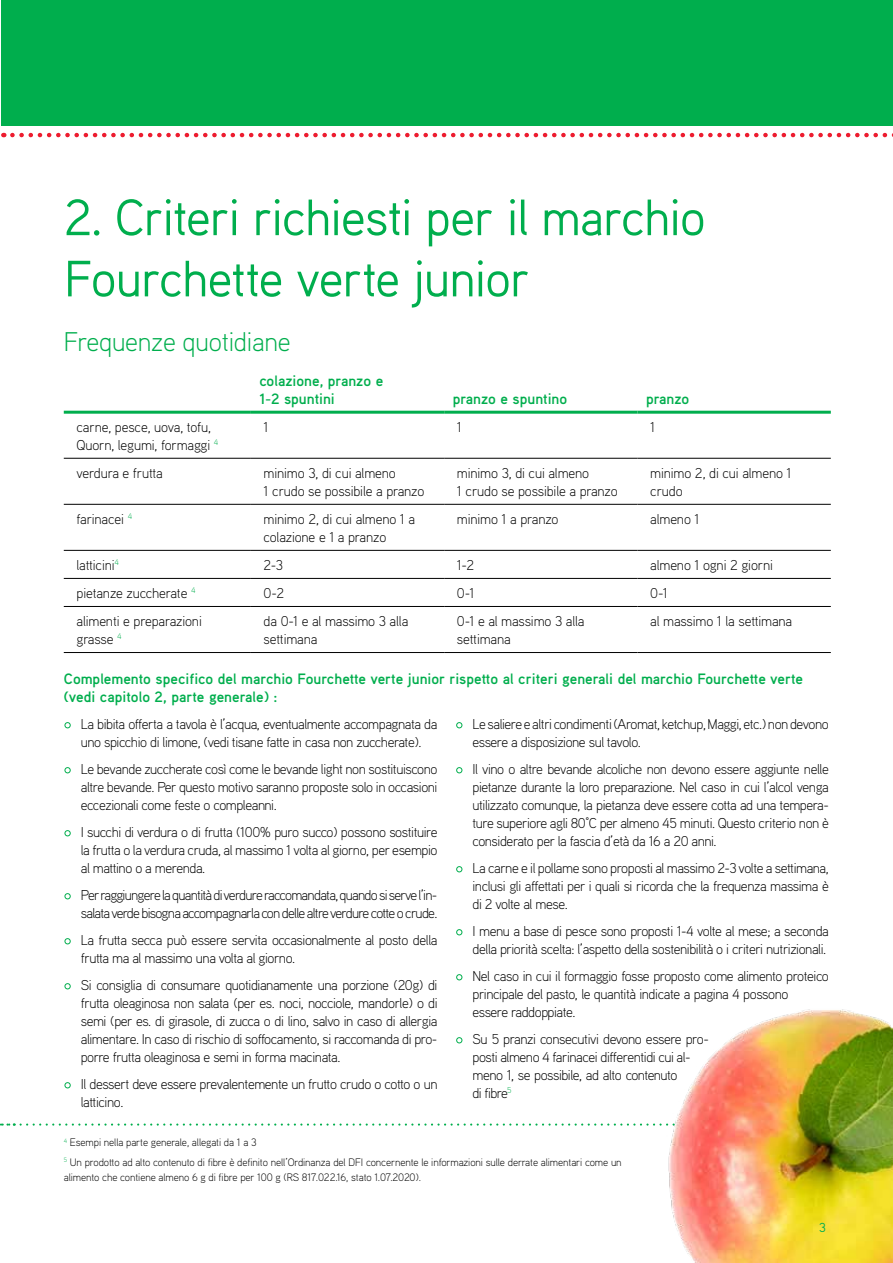
<style>
.page{position:relative;width:893px;height:1263px;background:#fff}
.page>*{position:absolute;margin:0;border:0;box-sizing:border-box;transform-origin:0 0}
.t1{font:51px/61.2px "Aaux Pro OT";letter-spacing:-.04em;color:#00ae4d}
.t2{font:300 27px "Aaux Pro OT";letter-spacing:-.01em;color:#00ae4d}
.t3{font:700 15px/18px "Aaux Pro OT";color:#00ae4d}
.t4{font:300 14.25px/18px "Aaux Pro OT";letter-spacing:-.03em;color:#000;text-align:justify}
.t5{font:300 14.25px/18px "Aaux Pro OT";letter-spacing:-.01em;color:#000}
.t6{font:300 14.25px/18px "Aaux Pro OT";letter-spacing:-.05em;color:#000;text-align:right}
.t7{font:13.05px "Aaux Pro OT";color:#00ae4d}
.t8{font:300 10.8px/19.2px "Aaux Pro OT";letter-spacing:-.01em;color:#000}
.s1{font-size:18px;color:#00ae4d}
</style>
<div class="page">
<svg style="left:0;top:1123px;width:662px;height:2px"></svg>
<img style="left:666px;top:1009px;width:227px;height:254px">
<svg style="left:12px;top:133px;width:881px;height:4px"></svg>
<div style="left:1px;top:0;width:892px;height:126px;background:#00ae4d"></div>
<hr style="left:64px;top:411px;width:187px;height:3px;background:#00ae4d">
<hr style="left:251px;top:411px;width:193px;height:3px;background:#00ae4d">
<hr style="left:444px;top:411px;width:193px;height:3px;background:#00ae4d">
<hr style="left:637px;top:411px;width:194px;height:3px;background:#00ae4d">
<hr style="left:64px;top:458px;width:187px;height:1px;background:#000">
<hr style="left:251px;top:458px;width:193px;height:1px;background:#000">
<hr style="left:444px;top:458px;width:193px;height:1px;background:#000">
<hr style="left:637px;top:458px;width:194px;height:1px;background:#000">
<hr style="left:64px;top:504px;width:187px;height:1px;background:#000">
<hr style="left:251px;top:504px;width:193px;height:1px;background:#000">
<hr style="left:444px;top:504px;width:193px;height:1px;background:#000">
<hr style="left:637px;top:504px;width:194px;height:1px;background:#000">
<hr style="left:64px;top:550px;width:187px;height:1px;background:#000">
<hr style="left:251px;top:550px;width:193px;height:1px;background:#000">
<hr style="left:444px;top:550px;width:193px;height:1px;background:#000">
<hr style="left:637px;top:550px;width:194px;height:1px;background:#000">
<hr style="left:64px;top:578px;width:187px;height:1px;background:#000">
<hr style="left:251px;top:578px;width:193px;height:1px;background:#000">
<hr style="left:444px;top:578px;width:193px;height:1px;background:#000">
<hr style="left:637px;top:578px;width:194px;height:1px;background:#000">
<hr style="left:64px;top:606px;width:187px;height:1px;background:#000">
<hr style="left:251px;top:606px;width:193px;height:1px;background:#000">
<hr style="left:444px;top:606px;width:193px;height:1px;background:#000">
<hr style="left:637px;top:606px;width:194px;height:1px;background:#000">
<hr style="left:64px;top:652px;width:187px;height:1px;background:#000">
<hr style="left:251px;top:652px;width:193px;height:1px;background:#000">
<hr style="left:444px;top:652px;width:193px;height:1px;background:#000">
<hr style="left:637px;top:652px;width:194px;height:1px;background:#000">
<h1 class="t1" style="left:64px;top:185px;width:644px">2. Criteri richiesti per il marchio<br>Fourchette verte junior</h1>
<h2 class="t2" style="left:64px;top:325px;width:228px">Frequenze quotidiane</h2>
<p class="t3" style="left:259px;top:371px;width:125px">colazione, pranzo e<br>1-2 spuntini</p>
<p class="t3" style="left:453px;top:389px;width:116px">pranzo e spuntino</p>
<p class="t3" style="left:646px;top:389px;width:45px">pranzo</p>
<p class="t5" style="left:77px;top:417px;width:143px">carne, pesce, uova, tofu,<br>Quorn, legumi, formaggi <sup>4</sup></p>
<p class="t4" style="left:264px;top:417px;width:7px">1</p>
<p class="t4" style="left:457px;top:417px;width:7px">1</p>
<p class="t4" style="left:650px;top:417px;width:7px">1</p>
<p class="t5" style="left:77px;top:463px;width:88px">verdura e frutta</p>
<p class="t5" style="left:264px;top:463px;width:162px">minimo 3, di cui almeno<br>1 crudo se possibile a pranzo</p>
<p class="t5" style="left:457px;top:463px;width:162px">minimo 3, di cui almeno<br>1 crudo se possibile a pranzo</p>
<p class="t5" style="left:650px;top:463px;width:143px">minimo 2, di cui almeno 1 crudo</p>
<p class="t5" style="left:77px;top:509px;width:57px">farinacei <sup>4</sup></p>
<p class="t5" style="left:264px;top:509px;width:153px">minimo 2, di cui almeno 1 a colazione e 1 a pranzo</p>
<p class="t5" style="left:457px;top:509px;width:103px">minimo 1 a pranzo</p>
<p class="t4" style="left:650px;top:509px;width:51px">almeno 1</p>
<p class="t5" style="left:77px;top:555px;width:44px">latticini<sup>4</sup></p>
<p class="t4" style="left:264px;top:555px;width:21px">2-3</p>
<p class="t4" style="left:457px;top:555px;width:19px">1-2</p>
<p class="t5" style="left:650px;top:555px;width:124px">almeno 1 ogni 2 giorni</p>
<p class="t5" style="left:77px;top:584px;width:121px">pietanze zuccherate <sup>4</sup></p>
<p class="t4" style="left:264px;top:583px;width:22px">0-2</p>
<p class="t4" style="left:457px;top:583px;width:19px">0-1</p>
<p class="t4" style="left:650px;top:583px;width:19px">0-1</p>
<p class="t5" style="left:77px;top:612px;width:127px">alimenti e preparazioni grasse <sup>4</sup></p>
<p class="t5" style="left:264px;top:612px;width:146px">da 0-1 e al massimo 3 alla settimana</p>
<p class="t5" style="left:457px;top:612px;width:129px">0-1 e al massimo 3 alla settimana</p>
<p class="t5" style="left:650px;top:612px;width:143px">al massimo 1 la settimana</p>
<p class="t3" style="left:64px;top:669px;width:741px">Complemento specifico del marchio Fourchette verte junior rispetto al criteri generali del marchio Fourchette verte (vedi capitolo 2, parte generale) :</p>
<p class="t4" style="left:64px;top:715px;width:375px;text-align:center"><span class="s1">•</span> La bibita offerta a tavola è l’acqua, eventualmente accompagnata da uno spicchio di limone, (vedi tisane fatte in casa non zuccherate).</p>
<p class="t4" style="left:81px;top:760px;width:358px;text-indent:-17px"><span class="s1">•</span> Le bevande zuccherate così come le bevande light non sostituiscono altre bevande. Per questo motivo saranno proposte solo in occasioni eccezionali come feste o compleanni.</p>
<p class="t4" style="left:81px;top:823px;width:358px;text-indent:-17px"><span class="s1">•</span> I succhi di verdura o di frutta (100% puro succo) possono sostituire la frutta o la verdura cruda, al massimo 1 volta al giorno, per esempio al mattino o a merenda.</p>
<p class="t6" style="left:64px;top:886px;width:375px"><span class="s1">•</span> Per raggiungere la quantità di verdure raccomandata, quando si serve l’in&shy;salata verde bisogna accompagnarla con delle altre verdure cotte o crude.</p>
<p class="t4" style="left:81px;top:931px;width:358px;text-indent:-17px"><span class="s1">•</span> La frutta secca può essere servita occasionalmente al posto della frutta ma al massimo una volta al giorno.</p>
<p class="t4" style="left:81px;top:976px;width:358px;text-indent:-17px"><span class="s1">•</span> Si consiglia di consumare quotidianamente una porzione (20g) di frutta oleaginosa non salata (per es. noci, nocciole, mandorle) o di semi (per es. di girasole, di zucca o di lino, salvo in caso di allergia alimentare. In caso di rischio di soffocamento, si raccomanda di pro&shy;porre frutta oleaginosa e semi in forma macinata.</p>
<p class="t4" style="left:81px;top:1075px;width:358px;text-indent:-17px"><span class="s1">•</span> Il dessert deve essere prevalentemente un frutto crudo o cotto o un latticino.</p>
<p class="t4" style="left:472px;top:715px;width:358px;text-indent:-17px"><span class="s1">•</span> Le saliere e altri condimenti (Aromat, ketchup, Maggi, etc.) non devono essere a disposizione sul tavolo.</p>
<p class="t4" style="left:472px;top:760px;width:358px;text-indent:-17px"><span class="s1">•</span> Il vino o altre bevande alcoliche non devono essere aggiunte nelle pietanze durante la loro preparazione. Nel caso in cui l’alcol venga utilizzato comunque, la pietanza deve essere cotta ad una tempera&shy;ture superiore agli 80°C per almeno 45 minuti. Questo criterio non è considerato per la fascia d’età da 16 a 20 anni.</p>
<p class="t4" style="left:472px;top:859px;width:358px;text-indent:-17px"><span class="s1">•</span> La carne e il pollame sono proposti al massimo 2-3 volte a settimana, inclusi gli affettati per i quali si ricorda che la frequenza massima è di 2 volte al mese.</p>
<p class="t4" style="left:455px;top:922px;width:375px;text-align:right"><span class="s1">•</span> I menu a base di pesce sono proposti 1-4 volte al mese; a seconda della priorità scelta: l’aspetto della sostenibilità o i criteri nutrizionali.</p>
<p class="t4" style="left:472px;top:967px;width:358px;text-align:left;text-indent:-17px"><span class="s1">•</span> Nel caso in cui il formaggio fosse proposto come alimento proteico principale del pasto, le quantità indicate a pagina 4 possono<br>essere raddoppiate.</p>
<p class="t4" style="left:472px;top:1030px;width:238px;text-align:left;text-indent:-17px"><span class="s1">•</span> Su 5 pranzi consecutivi devono essere pro&shy;posti almeno 4 farinacei differentidi cui al&shy;meno 1, se possibile, ad alto contenuto<br>di fibre<sup>5</sup></p>
<p class="t8" style="left:64px;top:1133px;width:559px"><sup>4</sup> Esempi nella parte generale, allegati da 1 a 3<br><sup>5</sup> Un prodotto ad alto contenuto di fibre è definito nell’Ordinanza del DFI concernente le informazioni sulle derrate alimentari come un</p>
<p class="t8" style="left:64px;top:1167px;width:359px">alimento che contiene almeno 6 g di fibre per 100 g (RS 817.022.16, stato 1.07.2020).</p>
<p class="t7" style="left:819px;top:1219px;width:8px">3</p>
</div>
